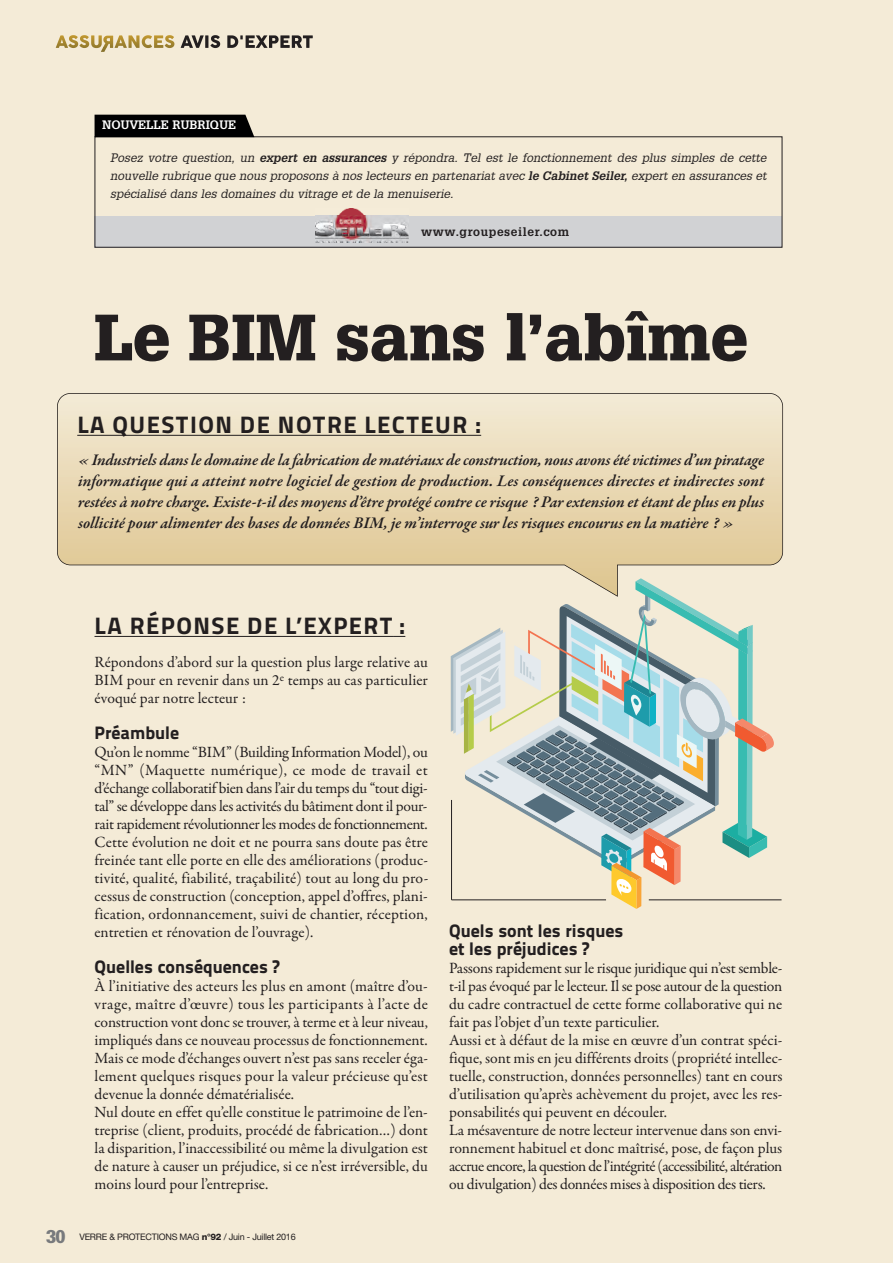
<style>
.page{position:relative;width:893px;height:1263px;background:#f4ebd7}
.page>*{position:absolute;margin:0;border:0;box-sizing:border-box;transform-origin:0 0}
.t1{font:900 63.9px "Glypha LT Std";color:#231f20}
.t2{font:700 24px "Titillium";letter-spacing:.06em;color:#231f20}
.t3{font:18px/18px "Titillium Text 25 L 999 wt";color:#231f20}
.t4{font:italic 600 16.5px/21px "Garamond Premr Pro";color:#231f20;text-align:justify}
.t5{font:15.75px/18px "Garamond Premr Pro";color:#231f20;text-align:justify}
.t6{font:italic 12px/18px "Glypha LT Std";color:#231f20;text-align:justify}
.t7{font:700 12px "Glypha LT Std";letter-spacing:.05em;color:#231f20}
.t8{font:700 12px "Glypha LT Std";color:#fff}
.t9{font:9px "Helvetica Neue LT Std";letter-spacing:-.025em;color:#231f20}
.s1{font-weight:700}
.s2{font-family:"Glypha LT Std";font-weight:900;font-size:18px;color:#787a7d}
.s3{font-weight:800}
</style>
<div class="page">
<div style="left:95px;top:216px;width:687px;height:31px;background:#d1d2d4"></div>
<svg style="left:181px;top:35px;width:39px;height:13px"></svg>
<svg style="left:227px;top:35px;width:86px;height:13px"></svg>
<svg style="left:101px;top:35px;width:73px;height:17px"></svg>
<div style="left:95px;top:136px;width:687px;height:112px;border:1px solid #231f20"></div>
<div style="left:95px;top:115px;width:159px;height:22px;background:#000001"></div>
<svg style="left:57px;top:393px;width:726px;height:185px"></svg>
<hr style="left:77px;top:435px;width:404px;height:1px;background:#231f20">
<hr style="left:94px;top:636px;width:300px;height:1px;background:#231f20">
<svg style="left:451px;top:578px;width:323px;height:331px"></svg>
<hr style="left:451px;top:800px;width:1px;height:100px;background:#231f20">
<hr style="left:452px;top:899px;width:154px;height:1px;background:#231f20">
<hr style="left:649px;top:899px;width:133px;height:1px;background:#231f20">
<img style="left:315px;top:208px;width:93px;height:35px">
<p class="t8" style="left:102px;top:118px;width:136px">NOUVELLE RUBRIQUE</p>
<p class="t6" style="left:110px;top:148px;width:658px">Posez votre question, un <span class="s1">expert en assurances</span> y répondra. Tel est le fonctionnement des plus simples de cette nouvelle rubrique que nous proposons à nos lecteurs en partenariat avec <span class="s1">le Cabinet Seiler,</span> expert en assurances et spécialisé dans les domaines du vitrage et de la menuiserie.</p>
<p class="t7" style="left:421px;top:225px;width:149px">www.groupeseiler.com</p>
<h1 class="t1" style="left:94px;top:313px;width:654px">Le BIM sans l’abîme</h1>
<h2 class="t2" style="left:77px;top:416px;width:405px">LA QUESTION DE NOTRE LECTEUR :</h2>
<p class="t4" style="left:78px;top:451px;width:688px">« Industriels dans le domaine de la fabrication de matériaux de construction, nous avons été victimes d’un piratage informatique qui a atteint notre logiciel de gestion de production. Les conséquences directes et indirectes sont restées à notre charge. Existe-t-il des moyens d’être protégé contre ce risque ? Par extension et étant de plus en plus sollicité pour alimenter des bases de données BIM, je m’interroge sur les risques encourus en la matière ? »</p>
<h2 class="t2" style="left:95px;top:617px;width:312px">LA RÉPONSE DE L’EXPERT :</h2>
<p class="t5" style="left:95px;top:655px;width:335px">Répondons d’abord sur la question plus large relative au BIM pour en revenir dans un 2<sup>e</sup> temps au cas particulier évoqué par notre lecteur :</p>
<p class="t3" style="left:95px;top:726px;width:86px">Préambule</p>
<p class="t5" style="left:95px;top:745px;width:335px">Qu’on le nomme “BIM” (Building Information Model), ou “MN” (Maquette numérique), ce mode de travail et d’échange collaboratif bien dans l’air du temps du “tout digi&shy;tal” se développe dans les activités du bâtiment dont il pour&shy;rait rapidement révolutionner les modes de fonctionnement.<br>Cette évolution ne doit et ne pourra sans doute pas être freinée tant elle porte en elle des améliorations (produc&shy;tivité, qualité, fiabilité, traçabilité) tout au long du pro&shy;cessus de construction (conception, appel d’offres, plani&shy;fication, ordonnancement, suivi de chantier, réception, entretien et rénovation de l’ouvrage).</p>
<p class="t3" style="left:95px;top:960px;width:186px">Quelles conséquences ?</p>
<p class="t5" style="left:95px;top:979px;width:335px;text-align:left">À l’initiative des acteurs les plus en amont (maître d’ou&shy;vrage, maître d’œuvre) tous les participants à l’acte de construction vont donc se trouver, à terme et à leur niveau, impliqués dans ce nouveau processus de fonctionnement.<br>Mais ce mode d’échanges ouvert n’est pas sans receler éga&shy;lement quelques risques pour la valeur précieuse qu’est devenue la donnée dématérialisée.<br>Nul doute en effet qu’elle constitue le patrimoine de l’en&shy;treprise (client, produits, procédé de fabrication…) dont la disparition, l’inaccessibilité ou même la divulgation est de nature à causer un préjudice, si ce n’est irréversible, du moins lourd pour l’entreprise.</p>
<p class="t9" style="left:46px;top:1233px;width:251px"><span class="s2">30</span> VERRE &amp; PROTECTIONS MAG <span class="s3">n°92</span> / Juin - Juillet 2016</p>
<p class="t3" style="left:449px;top:924px;width:176px">Quels sont les risques et les préjudices ?</p>
<p class="t5" style="left:449px;top:961px;width:335px;text-align:left">Passons rapidement sur le risque juridique qui n’est semble&shy;t-il pas évoqué par le lecteur. Il se pose autour de la question du cadre contractuel de cette forme collaborative qui ne fait pas l’objet d’un texte particulier.<br>Aussi et à défaut de la mise en œuvre d’un contrat spéci&shy;fique, sont mis en jeu différents droits (propriété intellec&shy;tuelle, construction, données personnelles) tant en cours d’utilisation qu’après achèvement du projet, avec les res&shy;ponsabilités qui peuvent en découler.<br>La mésaventure de notre lecteur intervenue dans son envi&shy;ronnement habituel et donc maîtrisé, pose, de façon plus accrue encore, la question de l’intégrité (accessibilité, altération ou divulgation) des données mises à disposition des tiers.</p>
</div>
